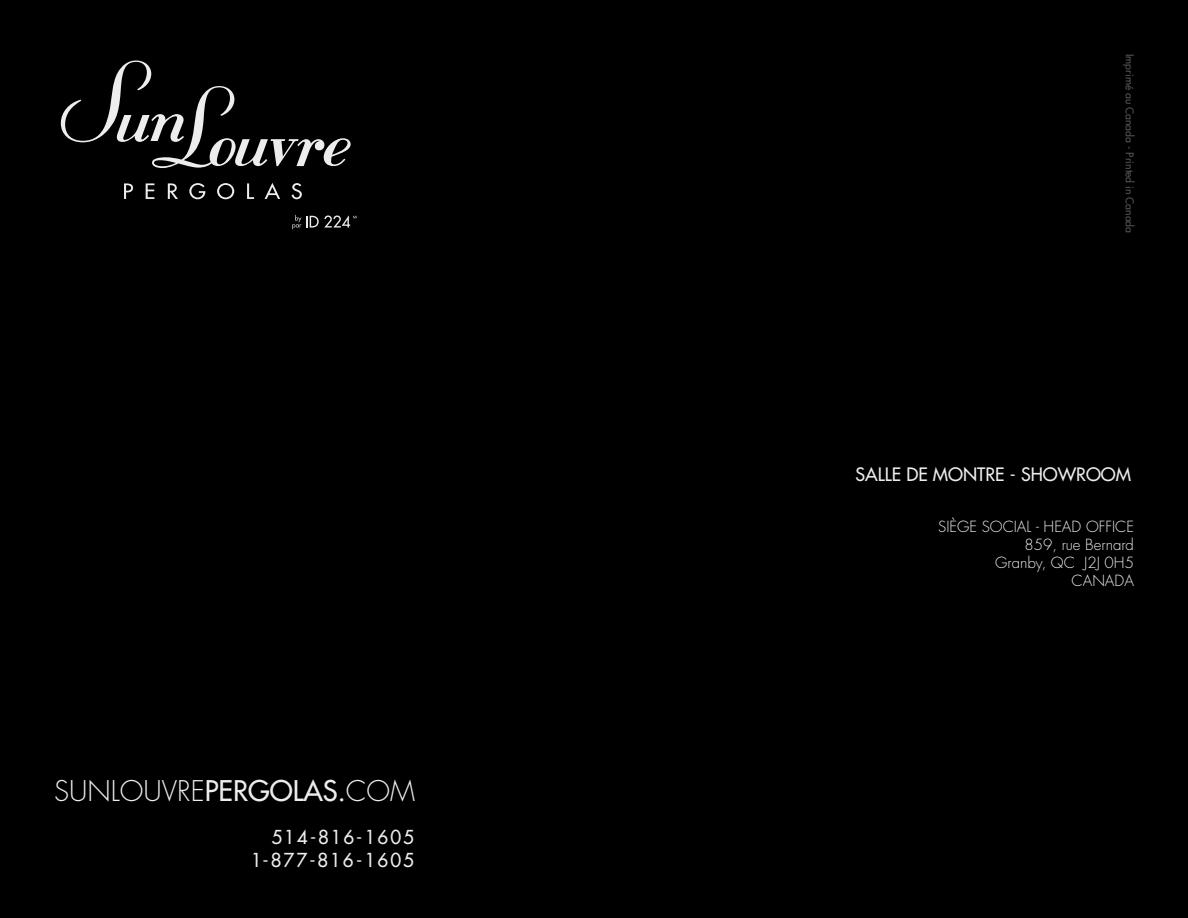
<style>
.page{position:relative;width:1188px;height:918px;background:#000}
.page>*{position:absolute;margin:0;border:0;box-sizing:border-box;transform-origin:0 0}
.t1{font:300 27.75px "Futura";color:#ededed}
.t2{font:18.75px/22.5px "Futura";letter-spacing:.1em;color:#ededed;text-align:right}
.t3{font:18px "Futura";color:#ededed}
.t4{font:300 15px/18px "Futura";color:#ededed;text-align:right}
.t5{font:10.5px "Futura";color:#575756}
.s1{font-weight:400}
</style>
<div class="page">
<svg style="left:124px;top:183px;width:9px;height:16px"></svg>
<svg style="left:146px;top:183px;width:8px;height:16px"></svg>
<svg style="left:168px;top:183px;width:10px;height:16px"></svg>
<svg style="left:189px;top:183px;width:16px;height:16px"></svg>
<svg style="left:217px;top:183px;width:17px;height:16px"></svg>
<svg style="left:247px;top:183px;width:7px;height:16px"></svg>
<svg style="left:265px;top:183px;width:15px;height:16px"></svg>
<svg style="left:292px;top:183px;width:10px;height:16px"></svg>
<svg style="left:61px;top:61px;width:290px;height:107px"></svg>
<svg style="left:292px;top:215px;width:65px;height:14px"></svg>
<h1 class="t1" style="left:54px;top:774px;width:362px">SUNLOUVRE<span class="s1">PERGOLAS.</span>COM</h1>
<p class="t2" style="left:251px;top:826px;width:164px">514-816-1605<br>1-877-816-1605</p>
<p class="t5" style="left:1136px;top:54px;width:181px;rotate:90deg">Imprimé au Canada - Printed in Canada</p>
<p class="t3" style="left:856px;top:463px;width:277px">SALLE DE MONTRE - SHOWROOM</p>
<p class="t4" style="left:938px;top:518px;width:197px">SIÈGE SOCIAL - HEAD OFFICE<br>859, rue Bernard<br>Granby, QC J2J 0H5<br>CANADA</p>
</div>
